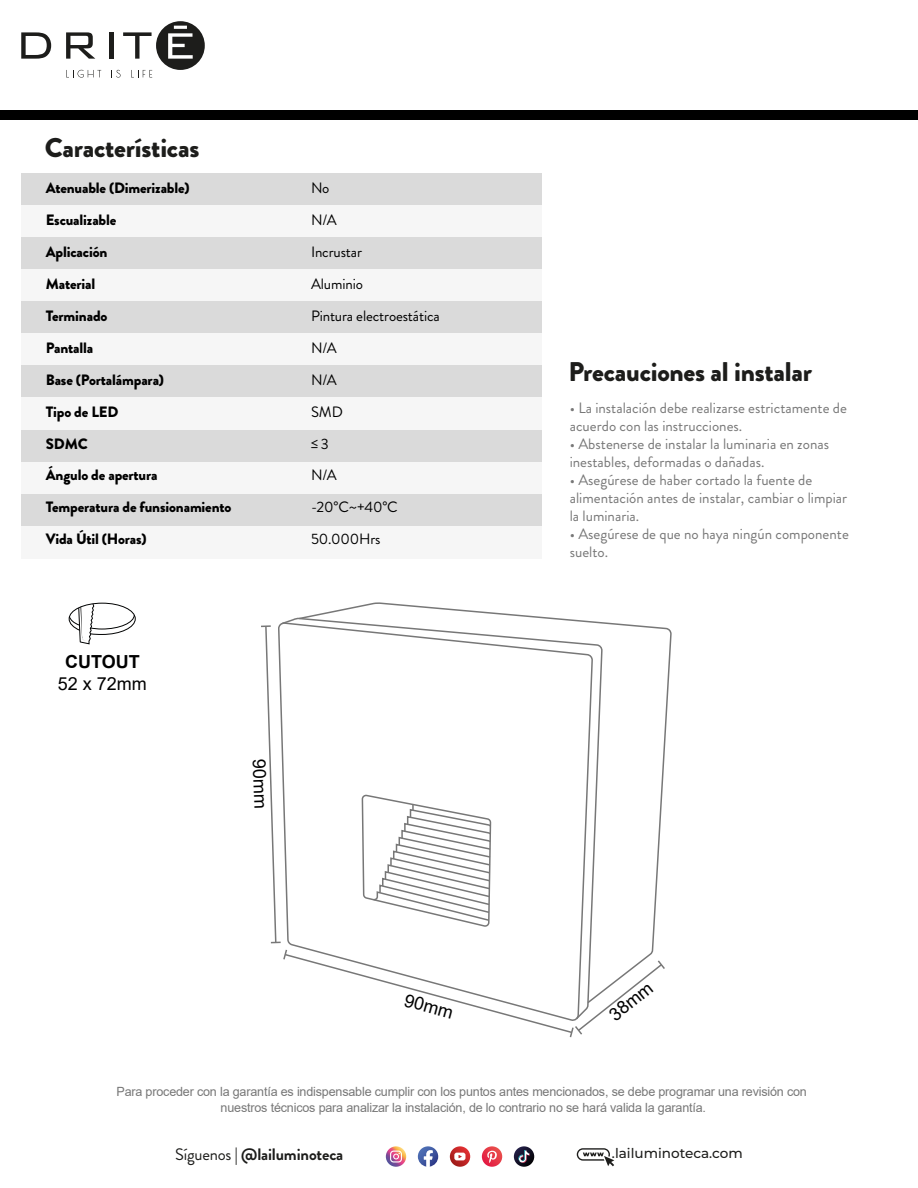
<style>
.page{position:relative;width:918px;height:1188px;background:#fff}
.page>*{position:absolute;margin:0;border:0;box-sizing:border-box;transform-origin:0 0}
.t1{font:900 27px "Brandon Grotesque";letter-spacing:-.01em;color:#1d1d1b}
.t2{font:18px "Arial";color:#000}
.t3{font:700 18px "Arial";color:#000}
.t4{font:700 16.65px "Brandon Grotesque";letter-spacing:-.01em;color:#1d1d1b}
.t5{font:15px/18px "Brandon Grotesque";color:#777}
.t6{font:900 15px/32px "Brandon Grotesque";letter-spacing:-.01em;color:#000}
.t7{font:15px/32px "Brandon Grotesque";letter-spacing:-.01em;color:#000}
.t8{font:500 13.65px "Montserrat";color:#1d1d1b}
.t9{font:12.75px/16.2px "Arial";letter-spacing:-.015em;color:#777;text-align:center}
.s1{font-weight:400}
</style>
<div class="page">
<svg style="left:66px;top:70px;width:35px;height:8px"></svg>
<svg style="left:21px;top:32px;width:30px;height:27px"></svg>
<svg style="left:66px;top:32px;width:29px;height:27px"></svg>
<hr style="left:109px;top:32px;width:4px;height:27px;background:#1d1d1b">
<svg style="left:113px;top:21px;width:92px;height:57px"></svg>
<div style="left:0;top:110px;width:918px;height:10px;background:#000"></div>
<div style="left:22px;top:173px;width:520px;height:32px;background:#dadada"></div>
<div style="left:22px;top:205px;width:520px;height:32px;background:#f6f6f6"></div>
<div style="left:22px;top:237px;width:520px;height:32px;background:#dadada"></div>
<div style="left:22px;top:269px;width:520px;height:33px;background:#f6f6f6"></div>
<div style="left:22px;top:302px;width:520px;height:32px;background:#dadada"></div>
<div style="left:22px;top:334px;width:520px;height:32px;background:#f6f6f6"></div>
<div style="left:22px;top:366px;width:520px;height:32px;background:#dadada"></div>
<div style="left:22px;top:398px;width:520px;height:32px;background:#f6f6f6"></div>
<div style="left:22px;top:430px;width:520px;height:32px;background:#dadada"></div>
<div style="left:22px;top:462px;width:520px;height:32px;background:#f6f6f6"></div>
<div style="left:22px;top:494px;width:520px;height:32px;background:#dadada"></div>
<div style="left:22px;top:526px;width:520px;height:33px;background:#f6f6f6"></div>
<svg style="left:450px;top:1146px;width:20px;height:21px"></svg>
<svg style="left:454px;top:1153px;width:12px;height:7px"></svg>
<svg style="left:386px;top:1146px;width:20px;height:21px"></svg>
<svg style="left:390px;top:1151px;width:12px;height:12px"></svg>
<svg style="left:418px;top:1146px;width:20px;height:21px"></svg>
<svg style="left:514px;top:1146px;width:20px;height:21px"></svg>
<svg style="left:518px;top:1150px;width:12px;height:13px"></svg>
<svg style="left:482px;top:1146px;width:20px;height:21px"></svg>
<svg style="left:487px;top:1151px;width:10px;height:12px"></svg>
<svg style="left:577px;top:1148px;width:37px;height:18px"></svg>
<svg style="left:280px;top:618px;width:18px;height:332px"></svg>
<svg style="left:298px;top:602px;width:374px;height:348px"></svg>
<svg style="left:361px;top:645px;width:131px;height:305px"></svg>
<svg style="left:372px;top:805px;width:121px;height:117px"></svg>
<svg style="left:261px;top:625px;width:20px;height:319px"></svg>
<svg style="left:283px;top:950px;width:382px;height:87px"></svg>
<svg style="left:68px;top:602px;width:68px;height:43px"></svg>
<h1 class="t1" style="left:45px;top:129px;width:156px">Características</h1>
<p class="t6" style="left:46px;top:172px;width:187px">Atenuable (Dimerizable)<br>Escualizable<br>Aplicación<br>Material<br>Terminado<br>Pantalla<br>Base (Portalámpara)<br>Tipo de LED<br>SDMC<br>Ángulo de apertura<br>Temperatura de funsionamiento<br>Vida Útil (Horas)</p>
<p class="t7" style="left:311px;top:172px;width:130px">No<br>N/A<br>Incrustar<br>Aluminio<br>Pintura electroestática<br>N/A<br>N/A<br>SMD<br>≤ 3<br>N/A<br>-20°C~+40°C<br>50.000Hrs</p>
<p class="t3" style="left:65px;top:649px;width:76px">CUTOUT</p>
<p class="t2" style="left:58px;top:671px;width:91px">52 x 72mm</p>
<p class="t2" style="left:272px;top:759px;width:52px;rotate:88deg">90mm</p>
<p class="t2" style="left:408px;top:988px;width:52px;rotate:15deg">90mm</p>
<h1 class="t1" style="left:568px;top:352px;width:245px">Precauciones al instalar</h1>
<p class="t5" style="left:570px;top:399px;width:279px">• La instalación debe realizarse estrictamente de acuerdo con las instrucciones.</p>
<p class="t5" style="left:570px;top:435px;width:261px">• Abstenerse de instalar la luminaria en zonas inestables, deformadas o dañadas.</p>
<p class="t5" style="left:570px;top:471px;width:279px">• Asegúrese de haber cortado la fuente de alimentación antes de instalar, cambiar o limpiar la luminaria.</p>
<p class="t5" style="left:570px;top:525px;width:281px">• Asegúrese de que no haya ningún componente suelto.</p>
<p class="t2" style="left:604px;top:1007px;width:52px;rotate:-39deg">38mm</p>
<p class="t9" style="left:117px;top:1083px;width:692px">Para proceder con la garantía es indispensable cumplir con los puntos antes mencionados, se debe programar una revisión con nuestros técnicos para analizar la instalación, de lo contrario no se hará valida la garantía.</p>
<p class="t4" style="left:175px;top:1143px;width:170px"><span class="s1">Síguenos</span> | @lailuminoteca</p>
<p class="t8" style="left:612px;top:1144px;width:132px">.lailuminoteca.com</p>
</div>
